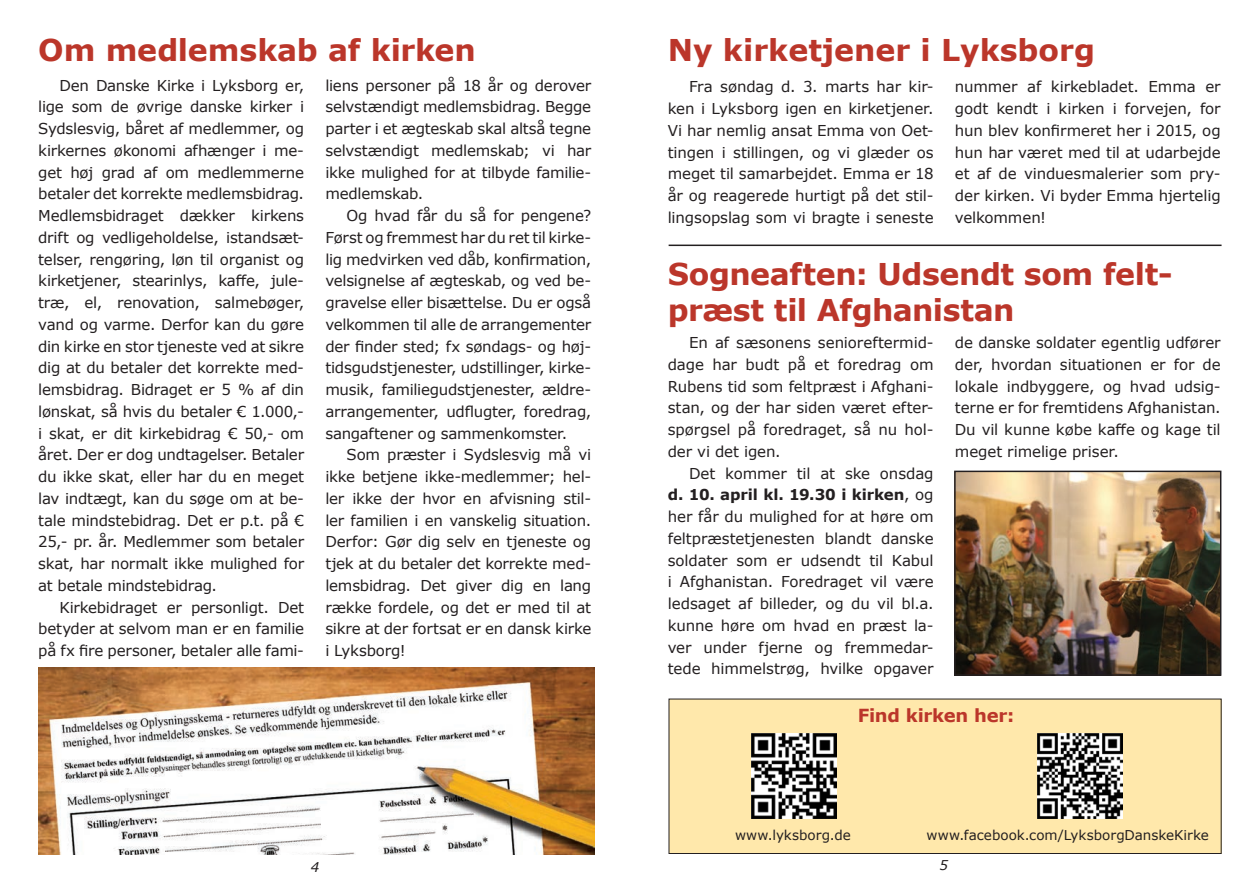
<style>
.page{position:relative;width:1259px;height:893px;background:#fff}
.page>*{position:absolute;margin:0;border:0;box-sizing:border-box;transform-origin:0 0}
.Overskrift{font:700 30px/36px "Verdana";letter-spacing:-.01em;color:#bb362a}
.Brødtekst{font:700 18px "Verdana";letter-spacing:-.015em;color:#bb362a}
.Brødtekst-2{font:15px/21.8px "Verdana";letter-spacing:-.01em;color:#231f20;text-align:justify}
.Brødtekst-3{font:13.5px "Verdana";color:#231f20}
.Brødtekst-4{font:italic 13.5px "Verdana";color:#231f20}
.s1{font-weight:700}
</style>
<div class="page">
<img style="left:38px;top:668px;width:556px;height:187px">
<div style="left:669px;top:699px;width:552px;height:154px;background:#ffe8ab"></div>
<div style="left:668px;top:699px;width:553px;height:155px;border:1px solid #231f20"></div>
<img style="left:752px;top:734px;width:85px;height:85px">
<img style="left:1037px;top:734px;width:85px;height:85px">
<hr style="left:668px;top:245px;width:553px;height:1px;background:#231f20">
<img style="left:957px;top:474px;width:261px;height:199px">
<div style="left:954px;top:471px;width:267px;height:205px;border:2px solid #231f20"></div>
<p class="Overskrift" style="left:38px;top:32px;width:439px">Om medlemskab af kirken</p>
<p class="Brødtekst-2" style="left:38px;top:74px;width:267px;text-indent:21px">Den Danske Kirke i Lyksborg er, lige som de øvrige danske kirker i Sydslesvig, båret af medlemmer, og kirkernes økonomi afhænger i me&shy;get høj grad af om medlemmerne betaler det korrekte medlemsbidrag.<br>Medlemsbidraget dækker kirkens drift og vedligeholdelse, istandsæt&shy;telser, rengøring, løn til organist og kirketjener, stearinlys, kaffe, jule&shy;træ, el, renovation, salmebøger, vand og varme. Derfor kan du gøre din kirke en stor tjeneste ved at sikre dig at du betaler det korrekte med&shy;lemsbidrag. Bidraget er 5 % af din lønskat, så hvis du betaler € 1.000,- i skat, er dit kirkebidrag € 50,- om året. Der er dog undtagelser. Betaler du ikke skat, eller har du en meget lav indtægt, kan du søge om at be&shy;tale mindstebidrag. Det er p.t. på € 25,- pr. år. Medlemmer som betaler skat, har normalt ikke mulighed for at betale mindstebidrag.</p>
<p class="Brødtekst-2" style="left:38px;top:596px;width:267px;text-indent:21px">Kirkebidraget er personligt. Det betyder at selvom man er en familie på fx fire personer, betaler alle fami-</p>
<p class="Brødtekst-2" style="left:325px;top:74px;width:267px">liens personer på 18 år og derover selvstændigt medlemsbidrag. Begge parter i et ægteskab skal altså tegne selvstændigt medlemskab; vi har ikke mulighed for at tilbyde familie&shy;medlemskab.</p>
<p class="Brødtekst-2" style="left:325px;top:205px;width:267px;text-indent:21px">Og hvad får du så for pengene?<br>Først og fremmest har du ret til kirke&shy;lig medvirken ved dåb, konfirmation, velsignelse af ægteskab, og ved be&shy;gravelse eller bisættelse. Du er også velkommen til alle de arrangementer der finder sted; fx søndags- og høj&shy;tidsgudstjenester, udstillinger, kirke&shy;musik, familiegudstjenester, ældre&shy;arrangementer, udflugter, foredrag, sangaftener og sammenkomster.</p>
<p class="Brødtekst-2" style="left:325px;top:444px;width:267px;text-indent:21px">Som præster i Sydslesvig må vi ikke betjene ikke-medlemmer; hel&shy;ler ikke der hvor en afvisning stil&shy;ler familien i en vanskelig situation.<br>Derfor: Gør dig selv en tjeneste og tjek at du betaler det korrekte med&shy;lemsbidrag. Det giver dig en lang række fordele, og det er med til at sikre at der fortsat er en dansk kirke i Lyksborg!</p>
<p class="Brødtekst-4" style="left:311px;top:858px;width:10px">4</p>
<p class="Overskrift" style="left:668px;top:32px;width:429px">Ny kirketjener i Lyksborg</p>
<p class="Brødtekst-2" style="left:668px;top:76px;width:267px;text-indent:21px">Fra søndag d. 3. marts har kir&shy;ken i Lyksborg igen en kirketjener.<br>Vi har nemlig ansat Emma von Oet&shy;tingen i stillingen, og vi glæder os meget til samarbejdet. Emma er 18 år og reagerede hurtigt på det stil&shy;lingsopslag som vi bragte i seneste</p>
<p class="Brødtekst-2" style="left:955px;top:76px;width:267px">nummer af kirkebladet. Emma er godt kendt i kirken i forvejen, for hun blev konfirmeret her i 2015, og hun har været med til at udarbejde et af de vinduesmalerier som pry&shy;der kirken. Vi byder Emma hjertelig velkommen!</p>
<p class="Overskrift" style="left:668px;top:255px;width:506px">Sogneaften: Udsendt som felt&shy;præst til Afghanistan</p>
<p class="Brødtekst-2" style="left:668px;top:332px;width:267px;text-indent:21px">En af sæsonens senioreftermid&shy;dage har budt på et foredrag om Rubens tid som feltpræst i Afghani&shy;stan, og der har siden været efter&shy;spørgsel på foredraget, så nu hol&shy;der vi det igen.</p>
<p class="Brødtekst-2" style="left:668px;top:462px;width:267px;text-indent:21px">Det kommer til at ske onsdag <span class="s1">d. 10. april kl. 19.30 i kirken</span>, og her får du mulighed for at høre om feltpræstetjenesten blandt danske soldater som er udsendt til Kabul i Afghanistan. Foredraget vil være ledsaget af billeder, og du vil bl.a. kunne høre om hvad en præst la&shy;ver under fjerne og fremmedar&shy;tede himmelstrøg, hvilke opgaver</p>
<p class="Brødtekst-2" style="left:955px;top:332px;width:267px">de danske soldater egentlig udfører der, hvordan situationen er for de lokale indbyggere, og hvad udsig&shy;terne er for fremtidens Afghanistan.<br>Du vil kunne købe kaffe og kage til meget rimelige priser.</p>
<p class="Brødtekst" style="left:858px;top:703px;width:158px">Find kirken her:</p>
<p class="Brødtekst-3" style="left:735px;top:826px;width:117px">www.lyksborg.de</p>
<p class="Brødtekst-3" style="left:926px;top:826px;width:284px">www.facebook.com/LyksborgDanskeKirke</p>
<p class="Brødtekst-4" style="left:939px;top:856px;width:10px">5</p>
</div>
